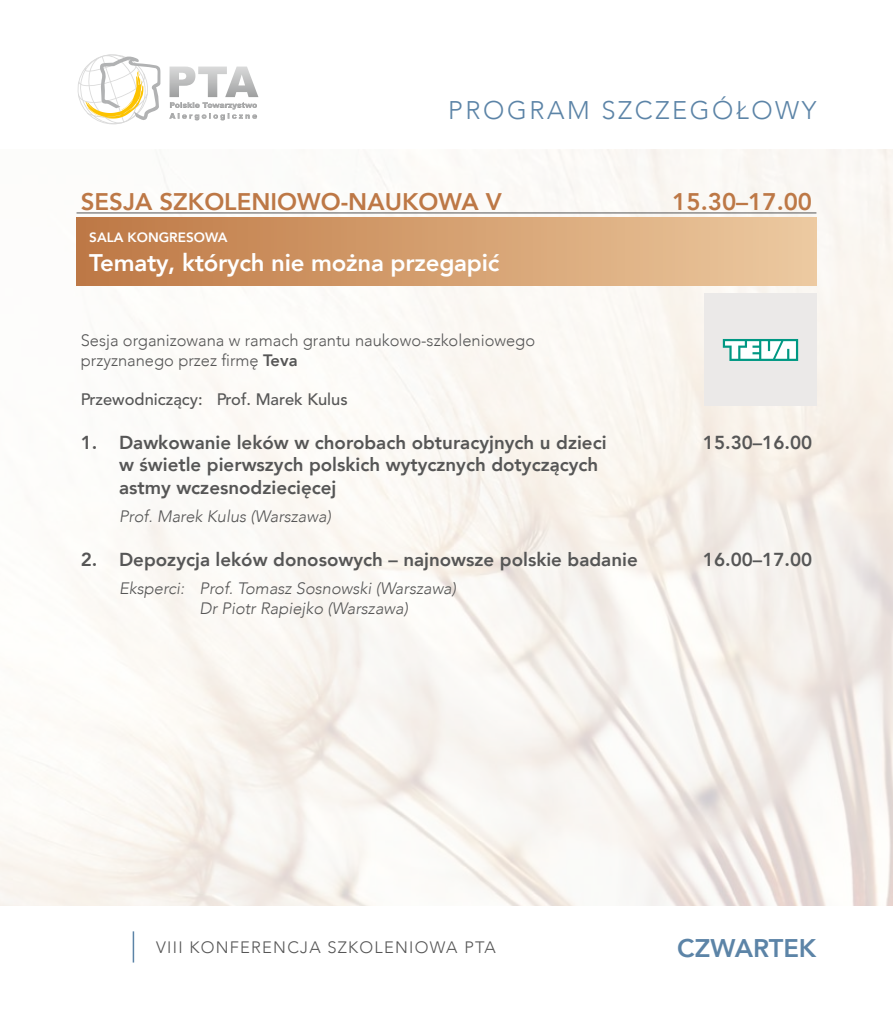
<style>
.page{position:relative;width:893px;height:1021px;background:#fff}
.page>*{position:absolute;margin:0;border:0;box-sizing:border-box;transform-origin:0 0}
.t1{font:300 25.5px "Avenir LT Com";letter-spacing:.1em;color:#5c84a7}
.t2{font:800 25.5px "Avenir LT Com";color:#5c84a7}
.t3{font:800 24px "Avenir LT Com";color:#bd7846}
.t4{font:800 24px "Avenir LT Com";letter-spacing:-.01em;color:#fff}
.t5{font:800 18.75px/22.5px "Avenir LT Com";color:#565656}
.t6{font:italic 300 16.5px/19.8px "Avenir LT Com";color:#565656}
.t7{font:300 16.5px/19.8px "Avenir LT Com";color:#565656}
.t8{font:500 16.5px "Avenir LTCE";color:#565656}
.t9{font:300 16.5px "Avenir LT Com";letter-spacing:.075em;color:#565656}
.t10{font:800 13.5px "Avenir LT Com";color:#fff}
.s1{font-weight:800}
</style>
<div class="page">
<img style="left:0;top:149px;width:893px;height:756px">
<svg style="left:77px;top:54px;width:83px;height:70px"></svg>
<svg style="left:169px;top:67px;width:89px;height:53px"></svg>
<hr style="left:133px;top:931px;width:1px;height:31px;background:#5c84a7">
<hr style="left:77px;top:212px;width:739px;height:1px;background:#565656">
<div style="left:77px;top:217px;width:739px;height:68px;background:linear-gradient(to right,#be7744,#ecc99f)"></div>
<div style="left:704px;top:294px;width:112px;height:112px;background:#ebe9e8"></div>
<svg style="left:723px;top:339px;width:75px;height:22px;background:#a0d7d0"></svg>
<h1 class="t1" style="left:448px;top:95px;width:370px">PROGRAM SZCZEGÓŁOWY</h1>
<p class="t3" style="left:81px;top:187px;width:423px">SESJA SZKOLENIOWO-NAUKOWA V</p>
<p class="t3" style="left:672px;top:187px;width:141px">15.30–17.00</p>
<p class="t10" style="left:89px;top:230px;width:140px">SALA KONGRESOWA</p>
<p class="t4" style="left:89px;top:248px;width:412px">Tematy, których nie można przegapić</p>
<p class="t7" style="left:81px;top:330px;width:456px">Sesja organizowana w ramach grantu naukowo-szkoleniowego przyznanego przez firmę <span class="s1">Teva</span></p>
<p class="t8" style="left:81px;top:390px;width:268px">Przewodniczący: Prof. Marek Kulus</p>
<p class="t5" style="left:81px;top:431px;width:527px">1. Dawkowanie leków w chorobach obturacyjnych u dzieci</p>
<p class="t5" style="left:703px;top:431px;width:111px">15.30–16.00</p>
<p class="t5" style="left:119px;top:454px;width:481px">w świetle pierwszych polskich wytycznych dotyczących astmy wczesnodziecięcej</p>
<p class="t6" style="left:119px;top:506px;width:213px">Prof. Marek Kulus (Warszawa)</p>
<p class="t5" style="left:81px;top:548px;width:558px">2. Depozycja leków donosowych – najnowsze polskie badanie</p>
<p class="t5" style="left:703px;top:548px;width:111px">16.00–17.00</p>
<p class="t6" style="left:200px;top:579px;width:258px;text-indent:-80px">Eksperci: Prof. Tomasz Sosnowski (Warszawa)<br>Dr Piotr Rapiejko (Warszawa)</p>
<p class="t9" style="left:156px;top:938px;width:341px">VIII KONFERENCJA SZKOLENIOWA PTA</p>
<h1 class="t2" style="left:677px;top:932px;width:141px">CZWARTEK</h1>
</div>
